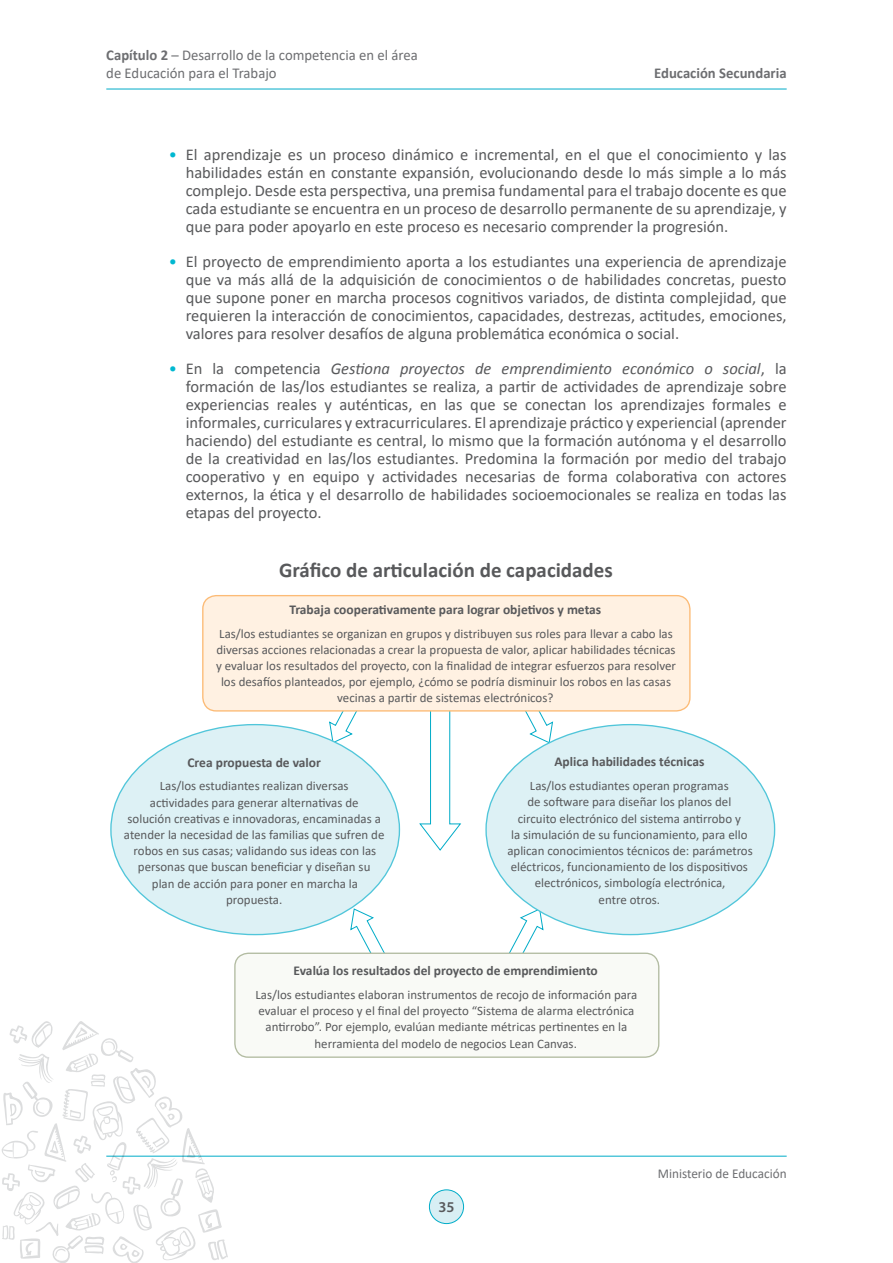
<style>
.page{position:relative;width:893px;height:1263px;background:#fff}
.page>*{position:absolute;margin:0;border:0;box-sizing:border-box;transform-origin:0 0}
.t1{font:700 21px "Calibri";color:#58595b}
.t2{font:16.5px/18px "Calibri";color:#58595b;text-align:justify}
.t3{font:15px/18px "Calibri";color:#6d6e71}
.t4{font:700 15px "Calibri";color:#6d6e71}
.t5{font:600 15px "Myriad Pro";color:#58595b}
.GLOBOS{font:700 13.5px "Calibri";color:#58595b}
.t6{font:13.5px "Calibri";color:#6d6e71}
.GLOBOS-2{font:12.9px/16.2px "Calibri";color:#58595b;text-align:center}
.s1{font-weight:700}
.s2{color:#00b8d1}
.s3{font-style:italic}
</style>
<div class="page">
<div style="left:429px;top:1190px;width:35px;height:33px;background:#d8eff4;border-radius:50%"></div>
<div style="left:429px;top:1189px;width:35px;height:35px;border:1px solid #00acc8;border-radius:50%"></div>
<hr style="left:106px;top:89px;width:681px;height:1px;background:#00acc8">
<hr style="left:106px;top:1156px;width:681px;height:1px;background:#00acc8">
<svg style="left:419px;top:711px;width:43px;height:140px"></svg>
<svg style="left:500px;top:711px;width:53px;height:33px"></svg>
<svg style="left:509px;top:908px;width:35px;height:44px"></svg>
<svg style="left:329px;top:711px;width:53px;height:33px"></svg>
<svg style="left:350px;top:908px;width:35px;height:44px"></svg>
<div style="left:203px;top:596px;width:487px;height:115px;background:#fff1e2;border-radius:13px"></div>
<div style="left:202px;top:595px;width:489px;height:116px;border:1px solid #fcbb76;border-radius:13px"></div>
<div style="left:235px;top:953px;width:424px;height:104px;background:#f9faf6;border-radius:13px"></div>
<div style="left:234px;top:952px;width:425px;height:106px;border:1px solid #b3bca2;border-radius:13px"></div>
<div style="left:486px;top:725px;width:289px;height:209px;background:#ddf1f5;border-radius:50%"></div>
<div style="left:111px;top:725px;width:288px;height:209px;background:#ddf1f5;border-radius:50%"></div>
<svg style="left:1px;top:1021px;width:227px;height:242px"></svg>
<p class="t3" style="left:106px;top:46px;width:313px"><span class="s1">Capítulo 2</span> – Desarrollo de la competencia en el área de Educación para el Trabajo</p>
<p class="t4" style="left:654px;top:63px;width:134px">Educación Secundaria</p>
<p class="t2" style="left:186px;top:145px;width:602px;text-indent:-17px"><span class="s2">•</span> El aprendizaje es un proceso dinámico e incremental, en el que el conocimiento y las habilidades están en constante expansión, evolucionando desde lo más simple a lo más complejo. Desde esta perspectiva, una premisa fundamental para el trabajo docente es que cada estudiante se encuentra en un proceso de desarrollo permanente de su aprendizaje, y que para poder apoyarlo en este proceso es necesario comprender la progresión.</p>
<p class="t2" style="left:186px;top:252px;width:602px;text-indent:-17px"><span class="s2">•</span> El proyecto de emprendimiento aporta a los estudiantes una experiencia de aprendizaje que va más allá de la adquisición de conocimientos o de habilidades concretas, puesto que supone poner en marcha procesos cognitivos variados, de distinta complejidad, que requieren la interacción de conocimientos, capacidades, destrezas, actitudes, emociones, valores para resolver desafíos de alguna problemática económica o social.</p>
<p class="t2" style="left:186px;top:359px;width:602px;text-indent:-17px"><span class="s2">•</span> En la competencia <span class="s3">Gestiona proyectos de emprendimiento económico o social</span>, la formación de las/los estudiantes se realiza, a partir de actividades de aprendizaje sobre experiencias reales y auténticas, en las que se conectan los aprendizajes formales e informales, curriculares y extracurriculares. El aprendizaje práctico y experiencial (aprender haciendo) del estudiante es central, lo mismo que la formación autónoma y el desarrollo de la creatividad en las/los estudiantes. Predomina la formación por medio del trabajo cooperativo y en equipo y actividades necesarias de forma colaborativa con actores externos, la ética y el desarrollo de habilidades socioemocionales se realiza en todas las etapas del proyecto.</p>
<p class="t1" style="left:279px;top:555px;width:335px">Gráfico de articulación de capacidades</p>
<p class="GLOBOS" style="left:289px;top:600px;width:313px">Trabaja cooperativamente para lograr objetivos y metas</p>
<p class="GLOBOS-2" style="left:216px;top:625px;width:462px">Las/los estudiantes se organizan en grupos y distribuyen sus roles para llevar a cabo las diversas acciones relacionadas a crear la propuesta de valor, aplicar habilidades técnicas y evaluar los resultados del proyecto, con la finalidad de integrar esfuerzos para resolver los desafíos planteados, por ejemplo, ¿cómo se podría disminuir los robos en las casas vecinas a partir de sistemas electrónicos?</p>
<p class="GLOBOS" style="left:187px;top:752px;width:135px">Crea propuesta de valor</p>
<p class="GLOBOS-2" style="left:124px;top:778px;width:262px">Las/los estudiantes realizan diversas<br>actividades para generar alternativas de<br>solución creativas e innovadoras, encaminadas a atender la necesidad de las familias que sufren de robos en sus casas; validando sus ideas con las personas que buscan beneficiar y diseñan su<br>plan de acción para poner en marcha la propuesta.</p>
<p class="GLOBOS" style="left:554px;top:752px;width:151px">Aplica habilidades técnicas</p>
<p class="GLOBOS-2" style="left:507px;top:777px;width:247px">Las/los estudiantes operan programas<br>de software para diseñar los planos del circuito electrónico del sistema antirrobo y<br>la simulación de su funcionamiento, para ello aplican conocimientos técnicos de: parámetros eléctricos, funcionamiento de los dispositivos electrónicos, simbología electrónica,<br>entre otros.</p>
<p class="GLOBOS" style="left:294px;top:961px;width:306px">Evalúa los resultados del proyecto de emprendimiento</p>
<p class="GLOBOS-2" style="left:255px;top:986px;width:383px">Las/los estudiantes elaboran instrumentos de recojo de información para evaluar el proceso y el final del proyecto “Sistema de alarma electrónica antirrobo”. Por ejemplo, evalúan mediante métricas pertinentes en la herramienta del modelo de negocios Lean Canvas.</p>
<p class="t5" style="left:438px;top:1197px;width:18px">35</p>
<p class="t6" style="left:658px;top:1164px;width:130px">Ministerio de Educación</p>
</div>
